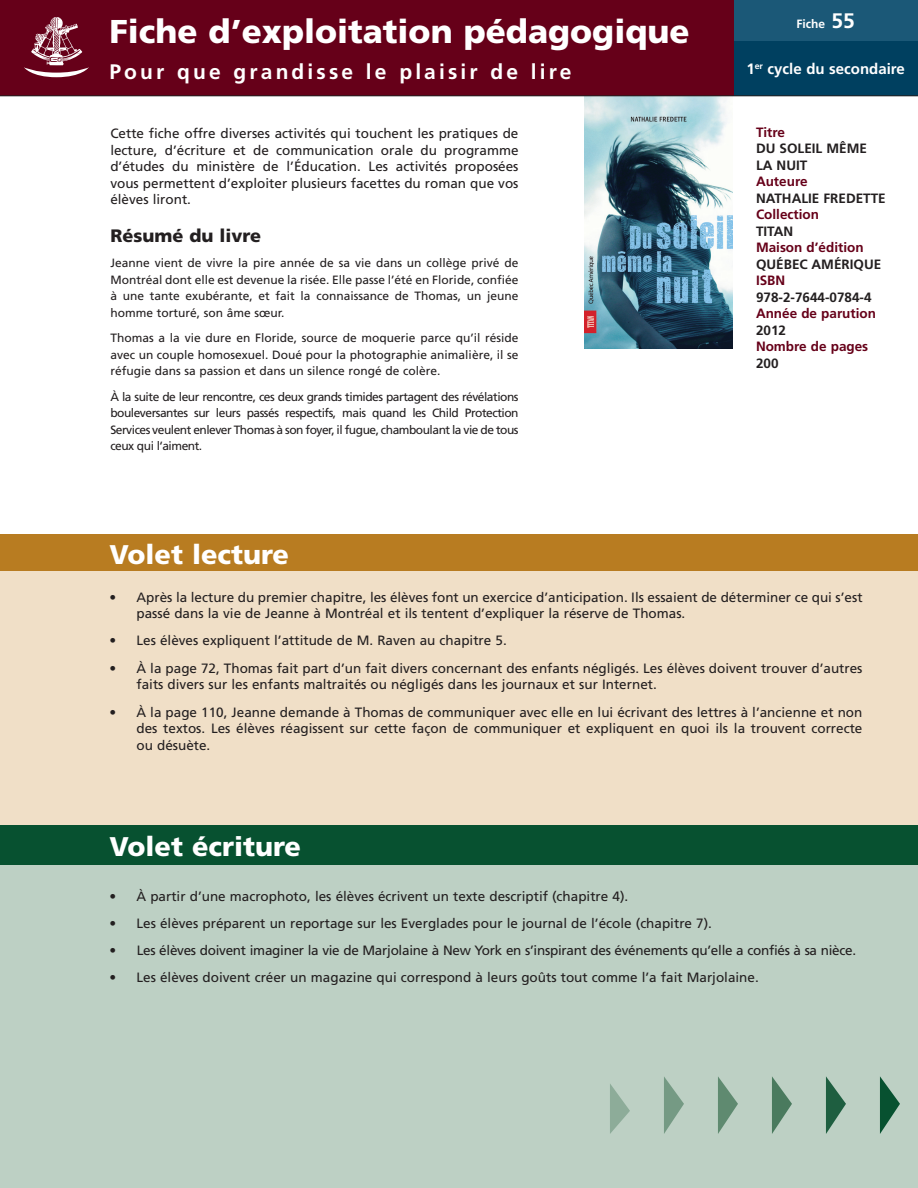
<style>
.page{position:relative;width:918px;height:1188px;background:#fff}
.page>*{position:absolute;margin:0;border:0;box-sizing:border-box;transform-origin:0 0}
.t1{font:900 33px "Frutiger";color:#fff}
.t2{font:900 27px "Frutiger";color:#fff}
.t3{font:700 21px "Frutiger";letter-spacing:.15em;color:#fff}
.t4{font:900 18px "Frutiger";color:#231f20}
.t5{font:700 15px "Frutiger";color:#fff}
.t6{font:13.5px/16.5px "Frutiger";color:#231f20;text-align:justify}
.t7{font:13.5px "Frutiger";letter-spacing:-.02em;color:#231f20}
.t8{font:700 13.5px/16.5px "Frutiger";color:#660019}
.t9{font:700 13.5px/16.5px "Frutiger";color:#231f20}
.t10{font:12px/16.5px "Frutiger";color:#231f20;text-align:justify}
.t11{font:700 12px "Frutiger";color:#fff}
.s1{font-size:21px}
.s2{color:#231f20}
</style>
<div class="page">
<div style="left:729px;top:12px;width:189px;height:84px;background:#004060"></div>
<div style="left:729px;top:0;width:189px;height:40px;background:#1b5877"></div>
<div style="left:0;top:0;width:733px;height:96px;background:#660019"></div>
<svg style="left:24px;top:17px;width:65px;height:60px"></svg>
<div style="left:0;top:855px;width:918px;height:333px;background:#bdd0c4"></div>
<div style="left:0;top:558px;width:918px;height:295px;background:#f0dfc7"></div>
<img style="left:584px;top:97px;width:149px;height:252px">
<hr style="left:0;top:96px;width:918px;height:1px;background:#231f20">
<div style="left:0;top:535px;width:918px;height:36px;background:#b87c21"></div>
<div style="left:0;top:825px;width:918px;height:40px;background:#075130"></div>
<svg style="left:610px;top:1084px;width:20px;height:50px"></svg>
<svg style="left:664px;top:1077px;width:20px;height:57px"></svg>
<svg style="left:718px;top:1076px;width:20px;height:58px"></svg>
<svg style="left:772px;top:1076px;width:20px;height:58px"></svg>
<svg style="left:826px;top:1076px;width:20px;height:58px"></svg>
<svg style="left:880px;top:1076px;width:20px;height:58px"></svg>
<p class="t1" style="left:110px;top:11px;width:582px">Fiche d’exploitation pédagogique</p>
<p class="t3" style="left:110px;top:59px;width:463px">Pour que grandisse le plaisir de lire</p>
<p class="t6" style="left:110px;top:125px;width:410px">Cette fiche offre diverses activités qui touchent les pratiques de lecture, d’écriture et de communication orale du programme d’études du ministère de l’Éducation. Les activités proposées vous permettent d’exploiter plusieurs facettes du roman que vos élèves liront.</p>
<p class="t4" style="left:110px;top:224px;width:152px">Résumé du livre</p>
<p class="t10" style="left:110px;top:254px;width:410px">Jeanne vient de vivre la pire année de sa vie dans un collège privé de Montréal dont elle est devenue la risée. Elle passe l’été en Floride, confiée à une tante exubérante, et fait la connaissance de Thomas, un jeune homme torturé, son âme sœur.</p>
<p class="t10" style="left:110px;top:329px;width:410px">Thomas a la vie dure en Floride, source de moquerie parce qu’il réside avec un couple homosexuel. Doué pour la photographie animalière, il se réfugie dans sa passion et dans un silence rongé de colère.</p>
<p class="t10" style="left:110px;top:388px;width:410px">À la suite de leur rencontre, ces deux grands timides partagent des révélations bouleversantes sur leurs passés respectifs, mais quand les Child Protection Services veulent enlever Thomas à son foyer, il fugue, chamboulant la vie de tous ceux qui l‘aiment.</p>
<p class="t11" style="left:796px;top:17px;width:60px">Fiche <span class="s1">55</span></p>
<p class="t5" style="left:746px;top:60px;width:160px">1<sup>er</sup> cycle du secondaire</p>
<p class="t8" style="left:756px;top:123px;width:31px">Titre</p>
<p class="t9" style="left:756px;top:140px;width:113px">DU SOLEIL MÊME<br>LA NUIT</p>
<p class="t8" style="left:756px;top:173px;width:53px">Auteure</p>
<p class="t9" style="left:756px;top:189px;width:131px">NATHALIE FREDETTE</p>
<p class="t8" style="left:756px;top:206px;width:65px">Collection</p>
<p class="t9" style="left:756px;top:222px;width:39px">TITAN</p>
<p class="t8" style="left:756px;top:239px;width:127px">Maison d’édition<br><span class="s2">QUÉBEC AMÉRIQUE</span></p>
<p class="t8" style="left:756px;top:272px;width:31px">ISBN</p>
<p class="t9" style="left:756px;top:288px;width:117px">978-2-7644-0784-4</p>
<p class="t8" style="left:756px;top:305px;width:122px">Année de parution<br><span class="s2">2012</span></p>
<p class="t8" style="left:756px;top:338px;width:114px">Nombre de pages</p>
<p class="t9" style="left:756px;top:354px;width:24px">200</p>
<p class="t2" style="left:110px;top:538px;width:181px">Volet lecture</p>
<p class="t6" style="left:137px;top:589px;width:728px;text-indent:-27px">• Après la lecture du premier chapitre, les élèves font un exercice d’anticipation. Ils essaient de déterminer ce qui s’est passé dans la vie de Jeanne à Montréal et ils tentent d’expliquer la réserve de Thomas.</p>
<p class="t6" style="left:110px;top:632px;width:399px">• Les élèves expliquent l’attitude de M. Raven au chapitre 5.</p>
<p class="t6" style="left:137px;top:660px;width:728px;text-indent:-27px">• À la page 72, Thomas fait part d’un fait divers concernant des enfants négligés. Les élèves doivent trouver d’autres faits divers sur les enfants maltraités ou négligés dans les journaux et sur Internet.</p>
<p class="t6" style="left:137px;top:703px;width:727px;text-indent:-27px">• À la page 110, Jeanne demande à Thomas de communiquer avec elle en lui écrivant des lettres à l’ancienne et non des textos. Les élèves réagissent sur cette façon de communiquer et expliquent en quoi ils la trouvent correcte ou désuète.</p>
<p class="t2" style="left:110px;top:830px;width:193px">Volet écriture</p>
<p class="t6" style="left:110px;top:887px;width:520px">• À partir d’une macrophoto, les élèves écrivent un texte descriptif (chapitre 4).</p>
<p class="t6" style="left:110px;top:915px;width:604px">• Les élèves préparent un reportage sur les Everglades pour le journal de l’école (chapitre 7).</p>
<p class="t7" style="left:110px;top:943px;width:748px">• Les élèves doivent imaginer la vie de Marjolaine à New York en s’inspirant des événements qu’elle a confiés à sa nièce.</p>
<p class="t6" style="left:110px;top:969px;width:651px">• Les élèves doivent créer un magazine qui correspond à leurs goûts tout comme l’a fait Marjolaine.</p>
</div>
